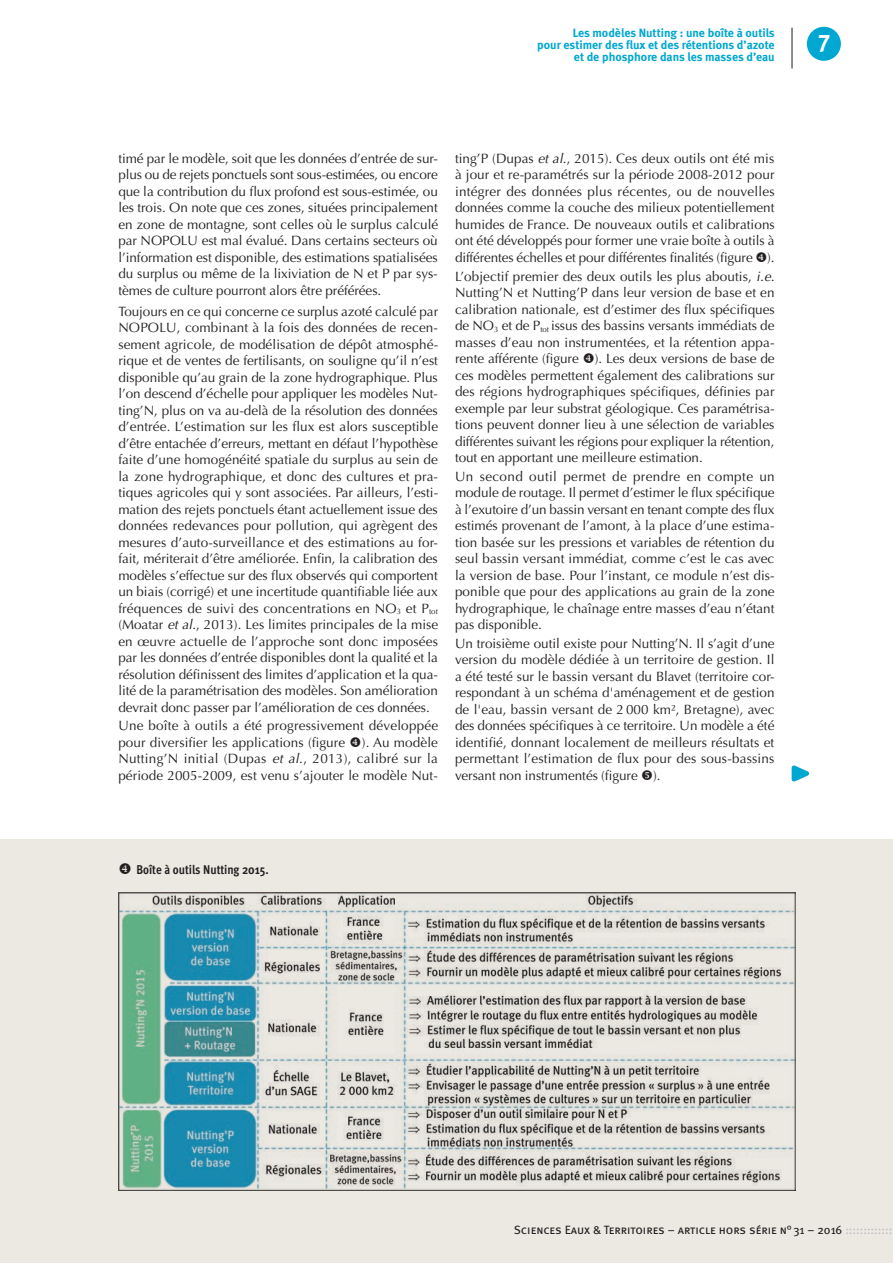
<style>
.page{position:relative;width:893px;height:1263px;background:#fff}
.page>*{position:absolute;margin:0;border:0;box-sizing:border-box;transform-origin:0 0}
.t1{font:24px "Meta Bold Caps Expert";color:#fff}
.t2{font:13.5px/16.5px "Optima";letter-spacing:-.005em;color:#231f20;text-align:justify}
.t3{font:700 12.75px "Meta Cond OT";color:#231f20}
.t4{font:700 12px/12px "Meta";color:#00a7d1;text-align:right}
.t5{font:12px "Meta Book Caps";color:#231f20}
.s1{font-style:italic}
.s2{color:#bcbdc0}
</style>
<div class="page">
<div style="left:0;top:840px;width:893px;height:423px;background:#ece9e3"></div>
<svg style="left:791px;top:765px;width:19px;height:17px"></svg>
<img style="left:118px;top:892px;width:678px;height:299px">
<div style="left:807px;top:27px;width:34px;height:34px;background:#00a7d1;border-radius:50%"></div>
<hr style="left:792px;top:28px;width:1px;height:40px;background:#231f20">
<p class="t4" style="left:537px;top:27px;width:239px">Les modèles Nutting : une boîte à outils<br>pour estimer des flux et des rétentions d’azote et de phosphore dans les masses d’eau</p>
<p class="t2" style="left:118px;top:150px;width:321px">timé par le modèle, soit que les données d’entrée de sur&shy;plus ou de rejets ponctuels sont sous-estimées, ou encore que la contribution du flux profond est sous-estimée, ou les trois. On note que ces zones, situées principalement en zone de montagne, sont celles où le surplus calculé par NOPOLU est mal évalué. Dans certains secteurs où l’information est disponible, des estimations spatialisées du surplus ou même de la lixiviation de N et P par sys&shy;tèmes de culture pourront alors être préférées.</p>
<p class="t2" style="left:118px;top:303px;width:321px">Toujours en ce qui concerne ce surplus azoté calculé par NOPOLU, combinant à la fois des données de recen&shy;sement agricole, de modélisation de dépôt atmosphé&shy;rique et de ventes de fertilisants, on souligne qu’il n’est disponible qu’au grain de la zone hydrographique. Plus l’on descend d’échelle pour appliquer les modèles Nut&shy;ting’N, plus on va au-delà de la résolution des données d’entrée. L’estimation sur les flux est alors susceptible d’être entachée d’erreurs, mettant en défaut l’hypothèse faite d’une homogénéité spatiale du surplus au sein de la zone hydrographique, et donc des cultures et pra&shy;tiques agricoles qui y sont associées. Par ailleurs, l’esti&shy;mation des rejets ponctuels étant actuellement issue des données redevances pour pollution, qui agrègent des mesures d’auto-surveillance et des estimations au for&shy;fait, mériterait d’être améliorée. Enfin, la calibration des modèles s’effectue sur des flux observés qui comportent un biais (corrigé) et une incertitude quantifiable liée aux fréquences de suivi des concentrations en NO<sub>3</sub> et P<sub>tot </sub>(Moatar <span class="s1">et al</span>., 2013). Les limites principales de la mise en œuvre actuelle de l’approche sont donc imposées par les données d’entrée disponibles dont la qualité et la résolution définissent des limites d’application et la qua&shy;lité de la paramétrisation des modèles. Son amélioration devrait donc passer par l’amélioration de ces données.</p>
<p class="t2" style="left:118px;top:718px;width:321px">Une boîte à outils a été progressivement développée pour diversifier les applications (figure ). Au modèle Nutting’N initial (Dupas <span class="s1">et al</span>., 2013), calibré sur la période 2005-2009, est venu s’ajouter le modèle Nut-</p>
<p class="t2" style="left:455px;top:150px;width:321px">ting’P (Dupas <span class="s1">et al</span>., 2015). Ces deux outils ont été mis à jour et re-paramétrés sur la période 2008-2012 pour intégrer des données plus récentes, ou de nouvelles données comme la couche des milieux potentiellement humides de France. De nouveaux outils et calibrations ont été développés pour former une vraie boîte à outils à différentes échelles et pour différentes finalités (figure ).</p>
<p class="t2" style="left:455px;top:268px;width:321px">L’objectif premier des deux outils les plus aboutis, <span class="s1">i.e.<br></span>Nutting’N et Nutting’P dans leur version de base et en calibration nationale, est d’estimer des flux spécifiques de NO<sub>3</sub> et de P<sub>tot</sub> issus des bassins versants immédiats de masses d’eau non instrumentées, et la rétention appa&shy;rente afférente (figure ). Les deux versions de base de ces modèles permettent également des calibrations sur des régions hydrographiques spécifiques, définies par exemple par leur substrat géologique. Ces paramétrisa&shy;tions peuvent donner lieu à une sélection de variables différentes suivant les régions pour expliquer la rétention, tout en apportant une meilleure estimation.</p>
<p class="t2" style="left:455px;top:468px;width:321px">Un second outil permet de prendre en compte un module de routage. Il permet d’estimer le flux spécifique à l’exutoire d’un bassin versant en tenant compte des flux estimés provenant de l’amont, à la place d’une estima&shy;tion basée sur les pressions et variables de rétention du seul bassin versant immédiat, comme c’est le cas avec la version de base. Pour l’instant, ce module n’est dis&shy;ponible que pour des applications au grain de la zone hydrographique, le chaînage entre masses d’eau n’étant pas disponible.</p>
<p class="t2" style="left:455px;top:635px;width:321px">Un troisième outil existe pour Nutting’N. Il s’agit d’une version du modèle dédiée à un territoire de gestion. Il a été testé sur le bassin versant du Blavet (territoire cor&shy;respondant à un schéma d'aménagement et de gestion de l'eau, bassin versant de 2 000 km², Bretagne), avec des données spécifiques à ce territoire. Un modèle a été identifié, donnant localement de meilleurs résultats et permettant l’estimation de flux pour des sous-bassins versant non instrumentés (figure ).</p>
<p class="t3" style="left:136px;top:861px;width:134px">Boîte à outils Nutting 2015.</p>
<h1 class="t1" style="left:818px;top:28px;width:13px">7</h1>
<p class="t5" style="left:514px;top:1223px;width:380px">Sciences Eaux &amp; Territoires – article hors série n°31 – 2016 <span class="s2">:::::::::::::</span></p>
</div>
